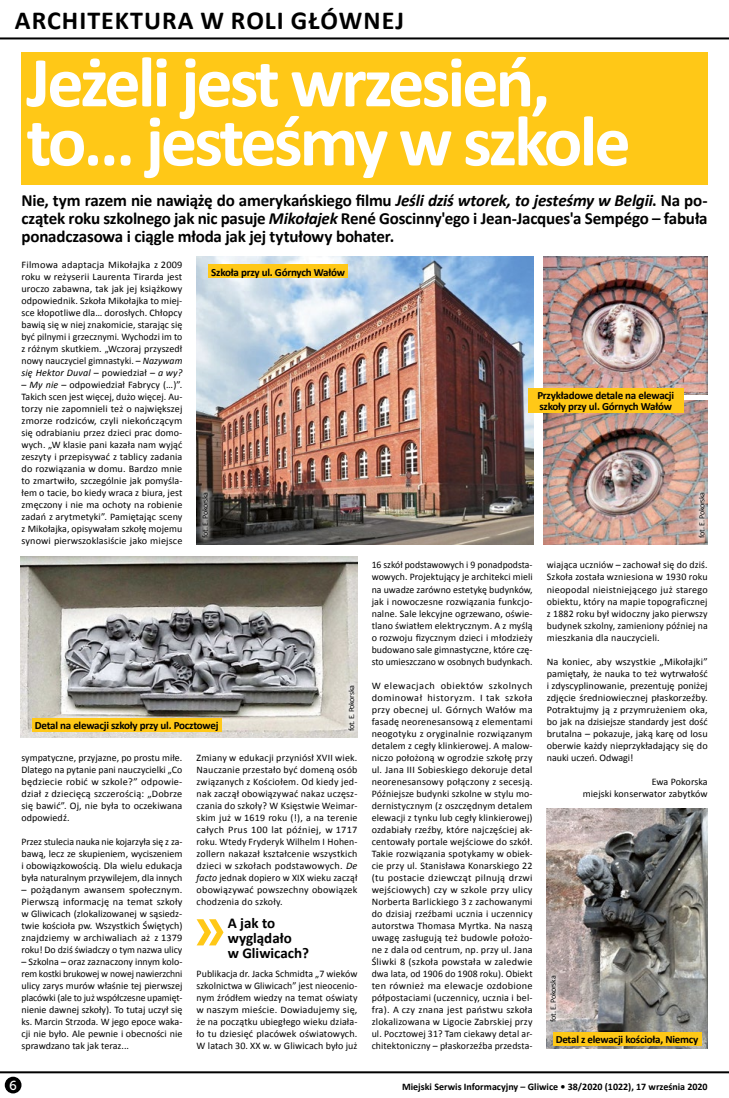
<style>
.page{position:relative;width:729px;height:1098px;background:#fff}
.page>*{position:absolute;margin:0;border:0;box-sizing:border-box;transform-origin:0 0}
.t1{font:700 72px/59px "Calibri";letter-spacing:-.045em;color:#fff}
.t2{font:700 26px "Calibri";letter-spacing:.04em;color:#000}
.t3{font:700 17px/18px "Calibri";letter-spacing:-.015em;color:#000;text-align:justify}
.t4{font:700 15px/15px "Calibri";color:#000}
.t5{font:13px "Museo Sans 500";color:#fff}
.t6{font:700 11px/11px "Calibri";letter-spacing:-.02em;color:#000}
.t7{font:10px/12px "Calibri";letter-spacing:.005em;color:#000;text-align:justify}
.t8{font:700 10px "Calibri";color:#000}
.t9{font:8px "Calibri";letter-spacing:-.045em;color:#000}
.s1{font-style:italic}
</style>
<div class="page">
<hr style="left:0;top:1070px;width:729px;height:2px;background:#000">
<div style="left:5px;top:1076px;width:16px;height:16px;background:#000;border-radius:50%"></div>
<hr style="left:0;top:37px;width:729px;height:2px;background:#000">
<div style="left:21px;top:52px;width:686px;height:132px;background:#ffc817"></div>
<img style="left:546px;top:808px;width:161px;height:240px">
<img style="left:20px;top:556px;width:337px;height:181px">
<img style="left:196px;top:256px;width:338px;height:288px">
<div style="left:544px;top:969px;width:17px;height:57px;background:#fff;opacity:.75"></div>
<div style="left:552px;top:1031px;width:149px;height:14px;background:#ffc817"></div>
<div style="left:32px;top:717px;width:189px;height:14px;background:#ffc817"></div>
<div style="left:208px;top:264px;width:140px;height:14px;background:#ffc817"></div>
<svg style="left:196px;top:919px;width:27px;height:26px"></svg>
<img style="left:544px;top:256px;width:163px;height:138px">
<img style="left:544px;top:400px;width:163px;height:144px">
<div style="left:528px;top:388px;width:155px;height:25px;background:#ffc817"></div>
<div style="left:692px;top:485px;width:18px;height:58px;background:#fff;opacity:.75"></div>
<div style="left:342px;top:679px;width:18px;height:57px;background:#fff;opacity:.75"></div>
<div style="left:196px;top:485px;width:17px;height:58px;background:#fff;opacity:.75"></div>
<h2 class="t2" style="left:15px;top:4px;width:390px">Architektura w ro li główn ej</h2>
<h1 class="t1" style="left:26px;top:53px;width:605px">Jeżeli jest wrzesień, to… jesteśmy w szkole</h1>
<p class="t3" style="left:21px;top:191px;width:687px">Nie, tym razem nie nawiążę do amerykańskiego filmu <span class="s1">Jeśli dziś wtorek, to jesteśmy w Belgii</span>. Na po&shy;czątek roku szkolnego jak nic pasuje <span class="s1">Mikołajek</span> René Goscinny'ego i J ean-Jacques'a Sempégo – fabuła ponadczasowa i ciągle młoda jak jej tytułowy bohater.</p>
<p class="t7" style="left:21px;top:259px;width:162px">Filmowa adaptacja Mikołajka z 2009 roku w reżyserii Laurenta Tirarda jest uroczo zabawna, tak jak jej książkowy odpowiednik. Szkoła Mikołajka to miej&shy;sce kłopotliwe dla… dorosłych. Chłopcy bawią się w niej znakomicie, starając się być pilnymi i grzecznymi. Wychodzi im to z różnym skutkiem. „Wczoraj przyszedł nowy nauczyciel gimnastyki. – <span class="s1">Nazywam się Hektor Duval</span> – powiedział – <span class="s1">a wy?</span></p>
<p class="t7" style="left:21px;top:379px;width:162px">– <span class="s1">My nie</span> – odpowiedział Fabrycy (…)”.<br>Takich scen jest więcej, dużo więcej. Au&shy;torzy nie zapomnieli też o największej zmorze rodziców, czyli niekończącym się odrabianiu przez dzieci prac domo&shy;wych. „W klasie pani kazała nam wyjąć zeszyty i przepisywać z tablicy zadania do rozwiązania w domu. Bardzo mnie to zmartwiło, szczególnie jak pomyśla&shy;łem o tacie, bo kiedy wraca z biura, jest zmęczony i nie ma ochoty na robienie zadań z arytmetyki”. Pamiętając sceny z Mikołajka, opisywałam szkołę mojemu synowi pierwszoklasiście jako miejsce</p>
<p class="t6" style="left:211px;top:266px;width:135px">Szkoła przy ul. Górnych Wałów</p>
<p class="t6" style="left:537px;top:390px;width:138px">Przykładowe detale na elewacji szkoły przy ul. Górnych Wałów</p>
<p class="t9" style="left:200px;top:537px;width:48px;rotate:-90deg">fot. E. Pokorska</p>
<p class="t9" style="left:696px;top:537px;width:48px;rotate:-90deg">fot. E. Pokorska</p>
<p class="t6" style="left:35px;top:719px;width:185px">Detal na elewacji szkoły przy ul. Pocztowej</p>
<p class="t9" style="left:346px;top:731px;width:48px;rotate:-90deg">fot. E. Pokorska</p>
<p class="t7" style="left:21px;top:751px;width:162px">sympatyczne, przyjazne, po prostu miłe.<br>Dlatego na pytanie pani nauczycielki „Co będziecie robić w szkole?” odpowie&shy;dział z dziecięcą szczerością: „Dobrze się bawić”. Oj, nie była to oczekiwana odpowiedź.</p>
<p class="t7" style="left:21px;top:835px;width:162px">Przez stulecia nauka nie kojarzyła się z za&shy;bawą, lecz ze skupieniem, wyciszeniem i obowiązkowością. Dla wielu edukacja była naturalnym przywilejem, dla innych</p>
<p class="t7" style="left:21px;top:883px;width:162px">– pożądanym awansem społecznym.<br>Pierwszą informację na temat szkoły w Gliwicach (zlokalizowanej w sąsiedz&shy;twie kościoła pw. Wszystkich Świętych) znajdziemy w archiwaliach aż z 1379 roku! Do dziś świadczy o tym nazwa ulicy</p>
<p class="t7" style="left:21px;top:955px;width:162px">– Szkolna – oraz zaznaczony innym kolo&shy;rem kostki brukowej w nowej nawierzchni ulicy zarys murów właśnie tej pierwszej placówki (ale to już współczesne upamięt&shy;nienie dawnej szkoły). To tutaj uczył się ks. Marcin Strzoda. W jego epoce waka&shy;cji nie było. Ale pewnie i obecności nie sprawdzano tak jak teraz...</p>
<p class="t7" style="left:196px;top:751px;width:162px">Zmiany w edukacji przyniósł XVII wiek.<br>Nauczanie przestało być domeną osób związanych z Kościołem. Od kiedy jed&shy;nak zaczął obowiązywać nakaz uczęsz&shy;czania do szkoły? W Księstwie Weimar&shy;skim już w 1619 roku (!), a na terenie całych Prus 100 lat później, w 1717 roku. Wtedy Fryderyk Wilhelm I Hohen&shy;zollern nakazał kształcenie wszystkich dzieci w szkołach podstawowych. <span class="s1">De facto</span> jednak dopiero w XIX wieku zaczął obowiązywać powszechny obowiązek chodzenia do szkoły.</p>
<h3 class="t4" style="left:228px;top:915px;width:83px">A jak to wyglądało<br>w Gliwicach?</h3>
<p class="t7" style="left:196px;top:967px;width:162px">Publikacja dr. Jacka Schmidta „7 wieków szkolnictwa w Gliwicach” jest nieocenio&shy;nym źródłem wiedzy na temat oświaty w naszym mieście. Dowiadujemy się, że na początku ubiegłego wieku działa&shy;ło tu dziesięć placówek oświatowych.<br>W latach 30. XX w. w Gliwicach było już</p>
<p class="t7" style="left:371px;top:559px;width:162px">16 szkół podstawowych i 9 ponadpodsta&shy;wowych. Projektujący je architekci mieli na uwadze zarówno estetykę budynków, jak i nowoczesne rozwiązania funkcjo&shy;nalne. Sale lekcyjne ogrzewano, oświe&shy;tlano światłem elektrycznym. A z myślą o rozwoju fizycznym dzieci i młodzieży budowano sale gimnastyczne, które czę&shy;sto umieszczano w osobnych budynkach.</p>
<p class="t7" style="left:371px;top:679px;width:162px">W elewacjach obiektów szkolnych dominował historyzm. I tak szkoła przy obecnej ul. Górnych Wałów ma fasadę neorenesansową z elementami neogotyku z oryginalnie rozwiązanym detalem z cegły klinkierowej. A malow&shy;niczo położoną w ogrodzie szkołę przy ul. Jana III Sobieskiego dekoruje detal neorenesansowy połączony z secesją.<br>Późniejsze budynki szkolne w stylu mo&shy;dernistycznym (z oszczędnym detalem elewacji z tynku lub cegły klinkierowej) ozdabiały rzeźby, które najczęściej ak&shy;centowały portale wejściowe do szkół.<br>Takie rozwiązania spotykamy w obiek&shy;cie przy ul. Stanisława Konarskiego 22 (tu postacie dziewcząt pilnują drzwi wejściowych) czy w szkole przy ulicy Norberta Barlickiego 3 z zachowanymi do dzisiaj rzeźbami ucznia i uczennicy autorstwa Thomasa Myrtka. Na naszą uwagę zasługują też budowle położo&shy;ne z dala od centrum, np. przy ul. Jana Śliwki 8 (szkoła powstała w zaledwie dwa lata, od 1906 do 1908 roku). Obiekt ten również ma elewacje ozdobione półpostaciami (uczennicy, ucznia i bel&shy;fra). A czy znana jest państwu szkoła zlokalizowana w Ligocie Zabrskiej przy ul. Pocztowej 31? Tam ciekawy detal ar&shy;chitektoniczny – płaskorzeźba przedsta-</p>
<p class="t7" style="left:546px;top:559px;width:162px">wiająca uczniów – zachował się do dziś.<br>Szkoła została wzniesiona w 1930 roku nieopodal nieistniejącego już starego obiektu, który na mapie topograficznej z 1882 roku był widoczny jako pierwszy budynek szkolny, zamieniony później na mieszkania dla nauczycieli.</p>
<p class="t7" style="left:546px;top:655px;width:162px">Na koniec, aby wszystkie „Mikołajki” pamiętały, że nauka to też wytrwałość i zdyscyplinowanie, prezentuję poniżej zdjęcie średniowiecznej płaskorzeźby.<br>Potraktujmy ją z przymrużeniem oka, bo jak na dzisiejsze standardy jest dość brutalna – pokazuje, jaką karę od losu oberwie każdy nieprzykładający się do nauki uczeń. Odwagi!</p>
<p class="t7" style="left:582px;top:775px;width:126px;text-align:right">Ewa Pokorska<br>miejski konserwator zabytków</p>
<p class="t9" style="left:548px;top:1021px;width:48px;rotate:-90deg">fot. E. Pokorska</p>
<p class="t6" style="left:555px;top:1033px;width:144px">Detal z elewacji kościoła, Niemcy</p>
<h3 class="t5" style="left:9px;top:1077px;width:9px">6</h3>
<p class="t8" style="left:402px;top:1079px;width:307px">Miejski Serwis Informacyjny – Gliwice • 38/2020 (1022), 17 września 2020</p>
</div>
